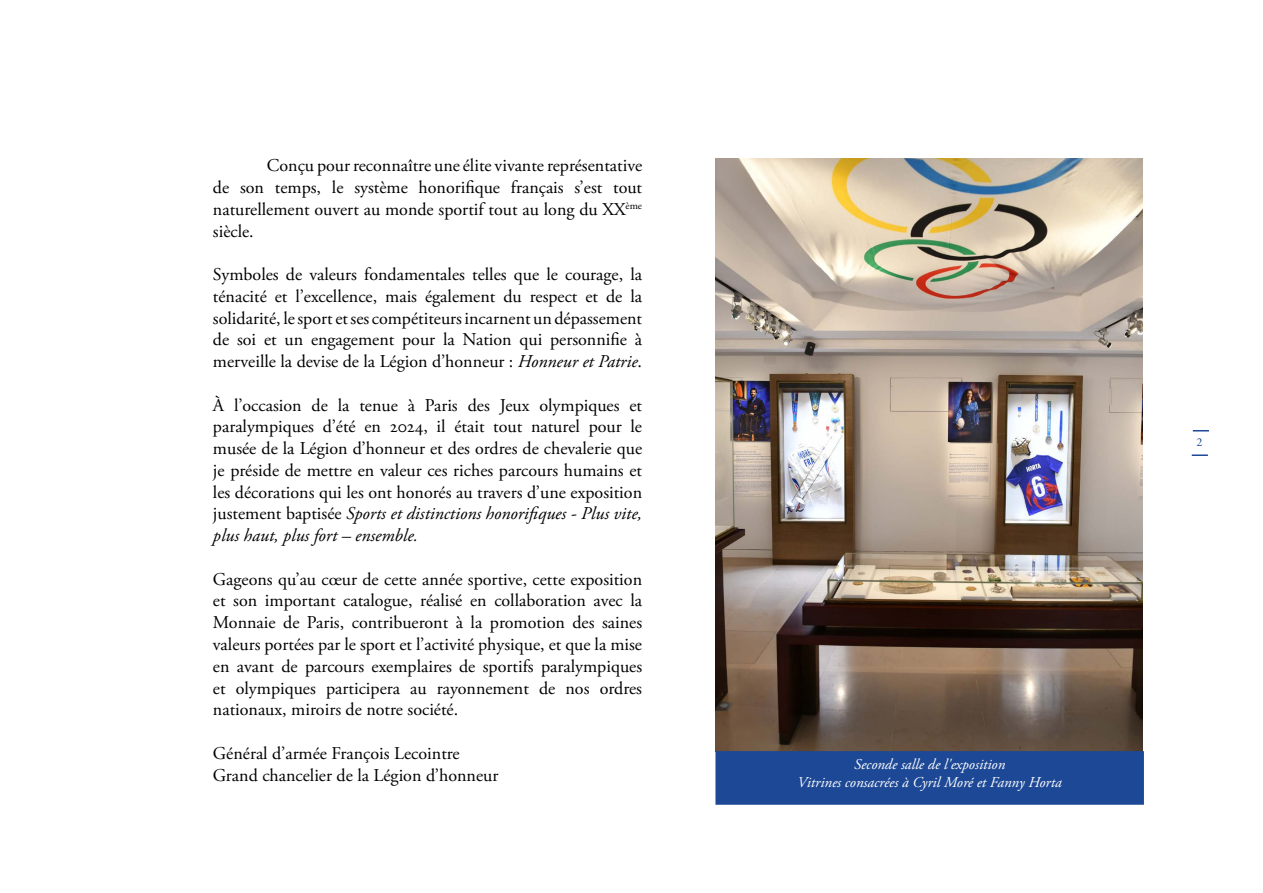
<style>
.page{position:relative;width:1263px;height:893px;background:#fff}
.page>*{position:absolute;margin:0;border:0;box-sizing:border-box;transform-origin:0 0}
.t1{font:18px/21.8px "Adobe Garamond Pro";color:#000001;text-align:justify}
.t2{font:italic 15px "Adobe Garamond Pro";color:#fff}
.t3{font:12px "Adobe Garamond Pro";color:#1c4896}
.s1{font-style:italic}
</style>
<div class="page">
<svg style="left:1193px;top:430px;width:16px;height:1px"></svg>
<svg style="left:1192px;top:454px;width:16px;height:2px"></svg>
<img style="left:715px;top:158px;width:427px;height:593px">
<div style="left:715px;top:751px;width:429px;height:54px;background:#1c4896;border:2px solid #1c4896"></div>
<p class="t1" style="left:213px;top:155px;width:431px;text-indent:54px">Conçu pour reconnaître une élite vivante représentative de son temps, le système honorifique français s’est tout naturellement ouvert au monde sportif tout au long du XX<sup>ème </sup>siècle.</p>
<p class="t1" style="left:213px;top:264px;width:431px">Symboles de valeurs fondamentales telles que le courage, la ténacité et l’excellence, mais également du respect et de la solidarité, le sport et ses compétiteurs incarnent un dépassement de soi et un engagement pour la Nation qui personnifie à merveille la devise de la Légion d’honneur : <span class="s1">Honneur et Patrie</span>.</p>
<p class="t1" style="left:213px;top:395px;width:431px">À l’occasion de la tenue à Paris des Jeux olympiques et paralympiques d’été en 2024, il était tout naturel pour le musée de la Légion d’honneur et des ordres de chevalerie que je préside de mettre en valeur ces riches parcours humains et les décorations qui les ont honorés au travers d’une exposition justement baptisée <span class="s1">Sports et distinctions honorifiques - Plus vite, plus haut, plus fort – ensemble.</span></p>
<p class="t1" style="left:213px;top:569px;width:431px">Gageons qu’au cœur de cette année sportive, cette exposition et son important catalogue, réalisé en collaboration avec la Monnaie de Paris, contribueront à la promotion des saines valeurs portées par le sport et l’activité physique, et que la mise en avant de parcours exemplaires de sportifs paralympiques et olympiques participera au rayonnement de nos ordres nationaux, miroirs de notre société.</p>
<p class="t1" style="left:213px;top:743px;width:248px">Général d’armée François Lecointre</p>
<p class="t1" style="left:213px;top:764px;width:287px">Grand chancelier de la Légion d’honneur</p>
<p class="t2" style="left:854px;top:755px;width:153px">Seconde salle de l'exposition</p>
<p class="t2" style="left:798px;top:773px;width:266px">Vitrines consacrées à Cyril Moré et Fanny Horta</p>
<p class="t3" style="left:1196px;top:435px;width:7px">2</p>
</div>
